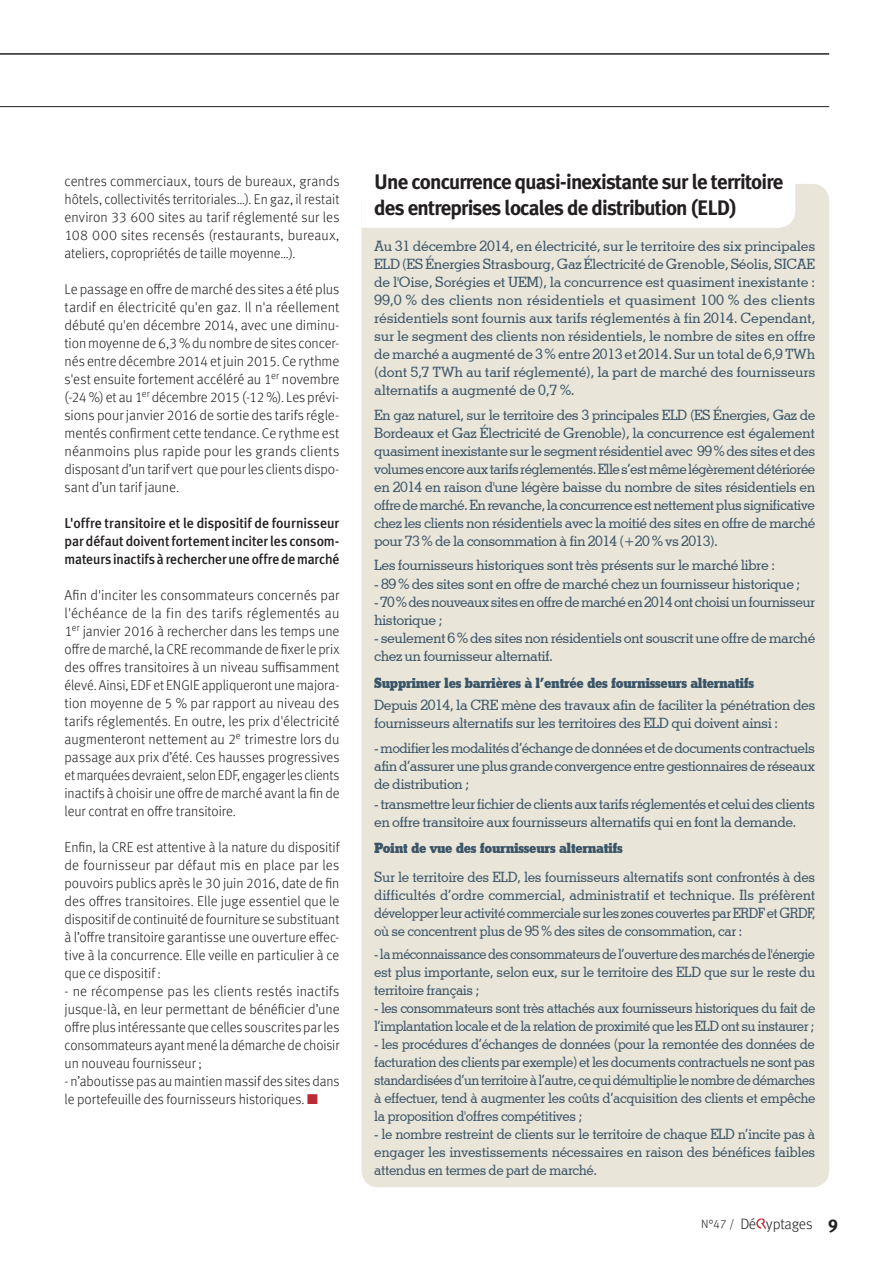
<style>
.page{position:relative;width:893px;height:1263px;background:#fff}
.page>*{position:absolute;margin:0;border:0;box-sizing:border-box;transform-origin:0 0}
.Titre_encadré{font:700 21px/25.5px "Meta Plus";letter-spacing:-.04em;color:#231f20}
.t1{font:300 15px "Meta Offc";letter-spacing:-.015em;color:#231f20}
.Texte_encadré{font:500 14.25px/18px "Stymie BT";letter-spacing:-.04em;color:#3b5568;text-align:justify}
.Txt_courant{font:300 14.25px/18px "Meta Offc";letter-spacing:-.005em;color:#231f20;text-align:justify}
.Texte_encadré-2{font:500 14.25px/18px "Stymie BT";letter-spacing:-.04em;color:#3b5568;text-align:justify;scale:.95 1}
.Texte_encadré-3{font:500 14.25px/18px "Stymie BT";letter-spacing:-.04em;color:#3b5568;text-align:justify;scale:.93 1}
.Txt_courant-2{font:500 14.25px/18px "Meta Plus";letter-spacing:-.01em;color:#231f20;text-align:justify}
.Texte_encadré-4{font:800 14.25px "Stymie BT";letter-spacing:-.02em;color:#3b5568}
.s1{color:#bd2b36}
.s2{font-size:12px}
.s3{font-family:"Meta Plus";font-weight:700;font-size:18px}
</style>
<div class="page">
<hr style="left:0;top:53px;width:829px;height:2px;background:#231f20">
<hr style="left:0;top:106px;width:829px;height:1px;background:#231f20">
<svg style="left:756px;top:1218px;width:10px;height:11px"></svg>
<div style="left:361px;top:184px;width:468px;height:1003px;background:#e9e5d9;border-radius:17px"></div>
<div style="left:361px;top:184px;width:434px;height:44px;background:#fff"></div>
<p class="Txt_courant" style="left:65px;top:172px;width:276px">centres commerciaux, tours de bureaux, grands hôtels, collectivités territoriales…). En gaz, il restait environ 33 600 sites au tarif réglementé sur les 108 000 sites recensés (restaurants, bureaux, ateliers, copropriétés de taille moyenne…).</p>
<p class="Txt_courant" style="left:65px;top:280px;width:276px">Le passage en offre de marché des sites a été plus tardif en électricité qu'en gaz. Il n'a réellement débuté qu'en décembre 2014, avec une diminu&shy;tion moyenne de 6,3 % du nombre de sites concer&shy;nés entre décembre 2014 et juin 2015. Ce rythme s'est ensuite fortement accéléré au 1<sup>er</sup> novembre (-24 %) et au 1<sup>er</sup> décembre 2015 (-12 %). Les prévi&shy;sions pour janvier 2016 de sortie des tarifs régle&shy;mentés confirment cette tendance. Ce rythme est néanmoins plus rapide pour les grands clients disposant d’un tarif vert que pour les clients dispo&shy;sant d’un tarif jaune.</p>
<p class="Txt_courant-2" style="left:65px;top:513px;width:276px">L'offre transitoire et le dispositif de fournisseur par défaut doivent fortement inciter les consom&shy;mateurs inactifs à rechercher une offre de marché</p>
<p class="Txt_courant" style="left:65px;top:586px;width:276px">Afin d'inciter les consommateurs concernés par l'échéance de la fin des tarifs réglementés au 1<sup>er</sup> janvier 2016 à rechercher dans les temps une offre de marché, la CRE recommande de fixer le prix des offres transitoires à un niveau suffisamment élevé. Ainsi, EDF et ENGIE appliqueront une majora&shy;tion moyenne de 5 % par rapport au niveau des tarifs réglementés. En outre, les prix d'électricité augmenteront nettement au 2<sup>e</sup> trimestre lors du passage aux prix d’été. Ces hausses progressives et marquées devraient, selon EDF, engager les clients inactifs à choisir une offre de marché avant la fin de leur contrat en offre transitoire.</p>
<p class="Txt_courant" style="left:65px;top:838px;width:276px">Enfin, la CRE est attentive à la nature du dispositif de fournisseur par défaut mis en place par les pouvoirs publics après le 30 juin 2016, date de fin des offres transitoires. Elle juge essentiel que le dispositif de continuité de fourniture se substituant à l’offre transitoire garantisse une ouverture effec&shy;tive à la concurrence. Elle veille en particulier à ce que ce dispositif :</p>
<p class="Txt_courant" style="left:65px;top:982px;width:276px">- ne récompense pas les clients restés inactifs jusque-là, en leur permettant de bénéficier d’une offre plus intéressante que celles souscrites par les consommateurs ayant mené la démarche de choisir un nouveau fournisseur ;</p>
<p class="Txt_courant" style="left:65px;top:1072px;width:276px">- n’aboutisse pas au maintien massif des sites dans le portefeuille des fournisseurs historiques. <span class="s1">■</span></p>
<p class="Titre_encadré" style="left:374px;top:169px;width:411px">Une concurrence quasi-inexistante sur le territoire des entreprises locales de distribution (ELD)</p>
<p class="Texte_encadré" style="left:374px;top:237px;width:443px">Au 31 décembre 2014, en électricité, sur le territoire des six principales ELD (ES Énergies Strasbourg, Gaz Électricité de Grenoble, Séolis, SICAE de l'Oise, Sorégies et UEM), la concurrence est quasiment inexistante :<br>99,0 % des clients non résidentiels et quasiment 100 % des clients résidentiels sont fournis aux tarifs réglementés à fin 2014. Cependant, sur le segment des clients non résidentiels, le nombre de sites en offre de marché a augmenté de 3 % entre 2013 et 2014. Sur un total de 6,9 TWh (dont 5,7 TWh au tarif réglementé), la part de marché des fournisseurs alternatifs a augmenté de 0,7 %.</p>
<p class="Texte_encadré" style="left:374px;top:406px;width:443px">En gaz naturel, sur le territoire des 3 principales ELD (ES Énergies, Gaz de Bordeaux et Gaz Électricité de Grenoble), la concurrence est également quasiment inexistante sur le segment résidentiel avec 99 % des sites et des volumes encore aux tarifs réglementés. Elle s’est même légèrement détériorée en 2014 en raison d'une légère baisse du nombre de sites résidentiels en offre de marché. En revanche, la concurrence est nettement plus significative chez les clients non résidentiels avec la moitié des sites en offre de marché pour 73 % de la consommation à fin 2014 (+20 % vs 2013).</p>
<p class="Texte_encadré" style="left:374px;top:556px;width:402px">Les fournisseurs historiques sont très présents sur le marché libre :</p>
<p class="Texte_encadré" style="left:374px;top:575px;width:428px">- 89 % des sites sont en offre de marché chez un fournisseur historique ;</p>
<p class="Texte_encadré" style="left:374px;top:593px;width:442px">- 70 % des nouveaux sites en offre de marché en 2014 ont choisi un fournisseur historique ;</p>
<p class="Texte_encadré" style="left:374px;top:629px;width:443px">- seulement 6 % des sites non résidentiels ont souscrit une offre de marché chez un fournisseur alternatif.</p>
<p class="Texte_encadré-4" style="left:374px;top:674px;width:382px">Supprimer les barrières à l’entrée des fournisseurs alternatifs</p>
<p class="Texte_encadré" style="left:374px;top:696px;width:443px">Depuis 2014, la CRE mène des travaux afin de faciliter la pénétration des fournisseurs alternatifs sur les territoires des ELD qui doivent ainsi :</p>
<p class="Texte_encadré" style="left:374px;top:738px;width:442px">- modifier les modalités d’échange de données et de documents contractuels afin d’assurer une plus grande convergence entre gestionnaires de réseaux de distribution ;</p>
<p class="Texte_encadré" style="left:374px;top:794px;width:442px">- transmettre leur fichier de clients aux tarifs réglementés et celui des clients en offre transitoire aux fournisseurs alternatifs qui en font la demande.</p>
<p class="Texte_encadré-4" style="left:374px;top:839px;width:250px">Point de vue des fournisseurs alternatifs</p>
<p class="Texte_encadré" style="left:374px;top:868px;width:443px">Sur le territoire des ELD, les fournisseurs alternatifs sont confrontés à des difficultés d’ordre commercial, administratif et technique. Ils préfèrent développer leur activité commerciale sur les zones couvertes par ERDF et GRDF, où se concentrent plus de 95 % des sites de consommation, car :</p>
<p class="Texte_encadré-3" style="left:374px;top:944px;width:476px">- la méconnaissance des consommateurs de l’ouverture des marchés de l'énergie est plus importante, selon eux, sur le territoire des ELD que sur le reste du territoire français ;</p>
<p class="Texte_encadré-2" style="left:374px;top:998px;width:466px">- les consommateurs sont très attachés aux fournisseurs historiques du fait de l’implantation locale et de la relation de proximité que les ELD ont su instaurer ;</p>
<p class="Texte_encadré-2" style="left:374px;top:1034px;width:466px">- les procédures d’échanges de données (pour la remontée des données de facturation des clients par exemple) et les documents contractuels ne sont pas standardisées d’un territoire à l’autre, ce qui démultiplie le nombre de démarches à effectuer, tend à augmenter les coûts d’acquisition des clients et empêche la proposition d'offres compétitives ;</p>
<p class="Texte_encadré-2" style="left:374px;top:1124px;width:466px">- le nombre restreint de clients sur le territoire de chaque ELD n’incite pas à engager les investissements nécessaires en raison des bénéfices faibles attendus en termes de part de marché.</p>
<p class="t1" style="left:701px;top:1215px;width:139px"><span class="s2">N°47 /</span> Dé yptages <span class="s3">9</span></p>
</div>
